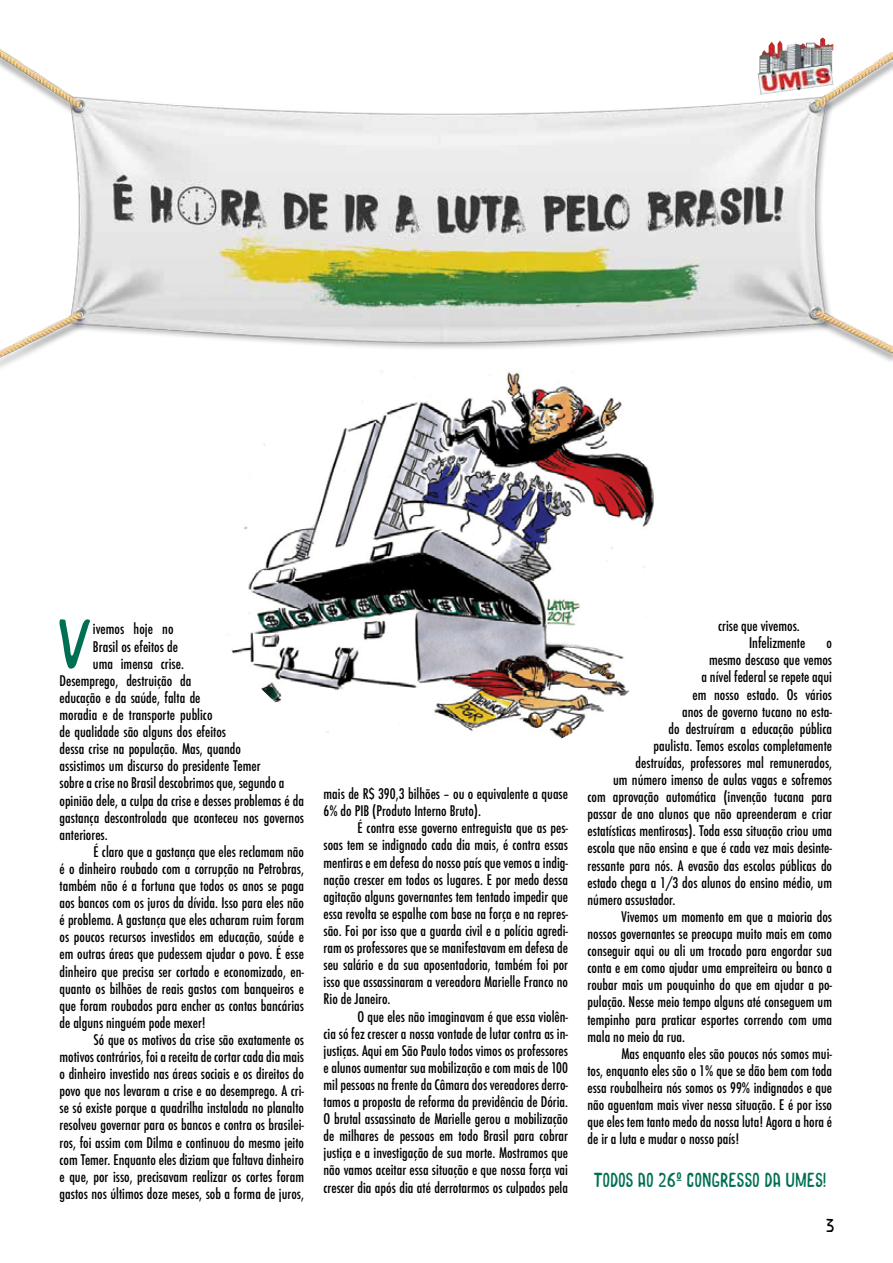
<style>
.page{position:relative;width:893px;height:1263px;background:#fff}
.page>*{position:absolute;margin:0;border:0;box-sizing:border-box;transform-origin:0 0}
.t1{font:67.35px "Norquay";color:#007054}
.t2{font:19.5px "Norquay";letter-spacing:-.01em;color:#007054}
.t3{font:18px "Norquay";color:#000}
.t4{font:500 condensed 14.25px/17.1px "Futura";color:#000}
.s1{font-family:"Futura";font-weight:500;font-stretch:condensed}
</style>
<div class="page">
<img style="left:0;top:37px;width:892px;height:331px">
<img style="left:228px;top:371px;width:426px;height:368px">
<h1 class="t1" style="left:56px;top:604px;width:38px">V</h1>
<p class="t4" style="left:93px;top:621px;width:82px">ivemos hoje no</p>
<p class="t4" style="left:93px;top:638px;width:87px">Brasil os efeitos de</p>
<p class="t4" style="left:93px;top:655px;width:93px">uma imensa crise.</p>
<p class="t4" style="left:60px;top:672px;width:134px">Desemprego, destruição da</p>
<p class="t4" style="left:60px;top:689px;width:143px">educação e da saúde, falta de</p>
<p class="t4" style="left:60px;top:706px;width:155px">moradia e de transporte publico</p>
<p class="t4" style="left:60px;top:723px;width:168px">de qualidade são alguns dos efeitos</p>
<p class="t4" style="left:60px;top:740px;width:183px">dessa crise na população. Mas, quando</p>
<p class="t4" style="left:60px;top:757px;width:202px">assistimos um discurso do presidente Temer</p>
<p class="t4" style="left:60px;top:775px;width:227px">sobre a crise no Brasil descobrimos que, segundo a</p>
<p class="t4" style="left:60px;top:792px;width:246px">opinião dele, a culpa da crise e desses problemas é da</p>
<p class="t4" style="left:60px;top:809px;width:246px">gastança descontrolada que aconteceu nos governos</p>
<p class="t4" style="left:60px;top:826px;width:50px">anteriores.</p>
<p class="t4" style="left:94px;top:843px;width:212px">É claro que a gastança que eles reclamam não</p>
<p class="t4" style="left:60px;top:860px;width:246px">é o dinheiro roubado com a corrupção na Petrobras,</p>
<p class="t4" style="left:60px;top:877px;width:246px">também não é a fortuna que todos os anos se paga</p>
<p class="t4" style="left:60px;top:894px;width:246px">aos bancos com os juros da dívida. Isso para eles não</p>
<p class="t4" style="left:60px;top:911px;width:246px">é problema. A gastança que eles acharam ruim foram</p>
<p class="t4" style="left:60px;top:928px;width:246px">os poucos recursos investidos em educação, saúde e</p>
<p class="t4" style="left:60px;top:946px;width:246px">em outras áreas que pudessem ajudar o povo. É esse</p>
<p class="t4" style="left:60px;top:963px;width:246px">dinheiro que precisa ser cortado e economizado, en-</p>
<p class="t4" style="left:60px;top:980px;width:246px">quanto os bilhões de reais gastos com banqueiros e</p>
<p class="t4" style="left:60px;top:997px;width:246px">que foram roubados para encher as contas bancárias</p>
<p class="t4" style="left:60px;top:1014px;width:148px">de alguns ninguém pode mexer!</p>
<p class="t4" style="left:94px;top:1031px;width:212px">Só que os motivos da crise são exatamente os</p>
<p class="t4" style="left:60px;top:1048px;width:246px">motivos contrários, foi a receita de cortar cada dia mais</p>
<p class="t4" style="left:60px;top:1065px;width:246px">o dinheiro investido nas áreas sociais e os direitos do</p>
<p class="t4" style="left:60px;top:1082px;width:246px">povo que nos levaram a crise e ao desemprego. A cri-</p>
<p class="t4" style="left:60px;top:1099px;width:246px">se só existe porque a quadrilha instalada no planalto</p>
<p class="t4" style="left:60px;top:1117px;width:246px">resolveu governar para os bancos e contra os brasilei-</p>
<p class="t4" style="left:60px;top:1134px;width:246px">ros, foi assim com Dilma e continuou do mesmo jeito</p>
<p class="t4" style="left:60px;top:1151px;width:246px">com Temer. Enquanto eles diziam que faltava dinheiro</p>
<p class="t4" style="left:60px;top:1168px;width:246px">e que, por isso, precisavam realizar os cortes foram</p>
<p class="t4" style="left:60px;top:1185px;width:246px">gastos nos últimos doze meses, sob a forma de juros,</p>
<p class="t4" style="left:323px;top:785px;width:246px">mais de R$ 390,3 bilhões – ou o equivalente a quase<br>6% do PIB (Produto Interno Bruto).</p>
<p class="t4" style="left:323px;top:820px;width:246px;text-align:justify;text-indent:34px">É contra esse governo entreguista que as pes&shy;soas tem se indignado cada dia mais, é contra essas mentiras e em defesa do nosso país que vemos a indig&shy;nação crescer em todos os lugares. E por medo dessa agitação alguns governantes tem tentado impedir que essa revolta se espalhe com base na força e na repres&shy;são. Foi por isso que a guarda civil e a polícia agredi&shy;ram os professores que se manifestavam em defesa de seu salário e da sua aposentadoria, também foi por isso que assassinaram a vereadora Marielle Franco no Rio de Janeiro.</p>
<p class="t4" style="left:323px;top:1008px;width:246px;text-align:justify;text-indent:34px">O que eles não imaginavam é que essa violên&shy;cia só fez crescer a nossa vontade de lutar contra as in&shy;justiças. Aqui em São Paulo todos vimos os professores e alunos aumentar sua mobilização e com mais de 100 mil pessoas na frente da Câmara dos vereadores derro&shy;tamos a proposta de reforma da previdência de Dória.<br>O brutal assassinato de Marielle gerou a mobilização de milhares de pessoas em todo Brasil para cobrar justiça e a investigação de sua morte. Mostramos que não vamos aceitar essa situação e que nossa força vai crescer dia após dia até derrotarmos os culpados pela</p>
<p class="t4" style="left:749px;top:617px;width:58px;text-indent:-31px">crise que vivemos.<br>Infelizmente</p>
<p class="t4" style="left:827px;top:634px;width:7px">o</p>
<p class="t4" style="left:709px;top:652px;width:125px">mesmo descaso que vemos</p>
<p class="t4" style="left:702px;top:669px;width:132px">a nível federal se repete aqui</p>
<p class="t4" style="left:693px;top:686px;width:141px">em nosso estado. Os vários</p>
<p class="t4" style="left:682px;top:703px;width:152px">anos de governo tucano no esta-</p>
<p class="t4" style="left:669px;top:720px;width:165px">do destruíram a educação pública</p>
<p class="t4" style="left:654px;top:737px;width:180px">paulista. Temos escolas completamente</p>
<p class="t4" style="left:636px;top:754px;width:198px">destruídas, professores mal remunerados,</p>
<p class="t4" style="left:613px;top:771px;width:220px">um número imenso de aulas vagas e sofremos</p>
<p class="t4" style="left:587px;top:788px;width:246px">com aprovação automática (invenção tucana para</p>
<p class="t4" style="left:587px;top:805px;width:246px">passar de ano alunos que não apreenderam e criar</p>
<p class="t4" style="left:587px;top:823px;width:246px">estatísticas mentirosas). Toda essa situação criou uma</p>
<p class="t4" style="left:587px;top:840px;width:246px">escola que não ensina e que é cada vez mais desinte-</p>
<p class="t4" style="left:587px;top:857px;width:246px">ressante para nós. A evasão das escolas públicas do</p>
<p class="t4" style="left:587px;top:874px;width:246px">estado chega a 1/3 dos alunos do ensino médio, um</p>
<p class="t4" style="left:587px;top:891px;width:90px">número assustador.</p>
<p class="t4" style="left:621px;top:908px;width:212px">Vivemos um momento em que a maioria dos</p>
<p class="t4" style="left:587px;top:925px;width:246px">nossos governantes se preocupa muito mais em como</p>
<p class="t4" style="left:587px;top:942px;width:246px">conseguir aqui ou ali um trocado para engordar sua</p>
<p class="t4" style="left:587px;top:959px;width:246px">conta e em como ajudar uma empreiteira ou banco a</p>
<p class="t4" style="left:587px;top:976px;width:246px">roubar mais um pouquinho do que em ajudar a po-</p>
<p class="t4" style="left:587px;top:994px;width:246px">pulação. Nesse meio tempo alguns até conseguem um</p>
<p class="t4" style="left:587px;top:1011px;width:246px">tempinho para praticar esportes correndo com uma</p>
<p class="t4" style="left:587px;top:1028px;width:99px">mala no meio da rua.</p>
<p class="t4" style="left:621px;top:1045px;width:212px">Mas enquanto eles são poucos nós somos mui-</p>
<p class="t4" style="left:587px;top:1062px;width:246px">tos, enquanto eles são o 1% que se dão bem com toda</p>
<p class="t4" style="left:587px;top:1079px;width:246px">essa roubalheira nós somos os 99% indignados e que</p>
<p class="t4" style="left:587px;top:1096px;width:246px">não aguentam mais viver nessa situação. E é por isso</p>
<p class="t4" style="left:587px;top:1113px;width:246px">que eles tem tanto medo da nossa luta! Agora a hora é</p>
<p class="t4" style="left:587px;top:1130px;width:153px">de ir a luta e mudar o nosso país!</p>
<h2 class="t2" style="left:593px;top:1168px;width:235px">TODOS AO 26<span class="s1">º</span> CONGRESSO DA UMES!</h2>
<p class="t3" style="left:826px;top:1214px;width:10px">3</p>
</div>
